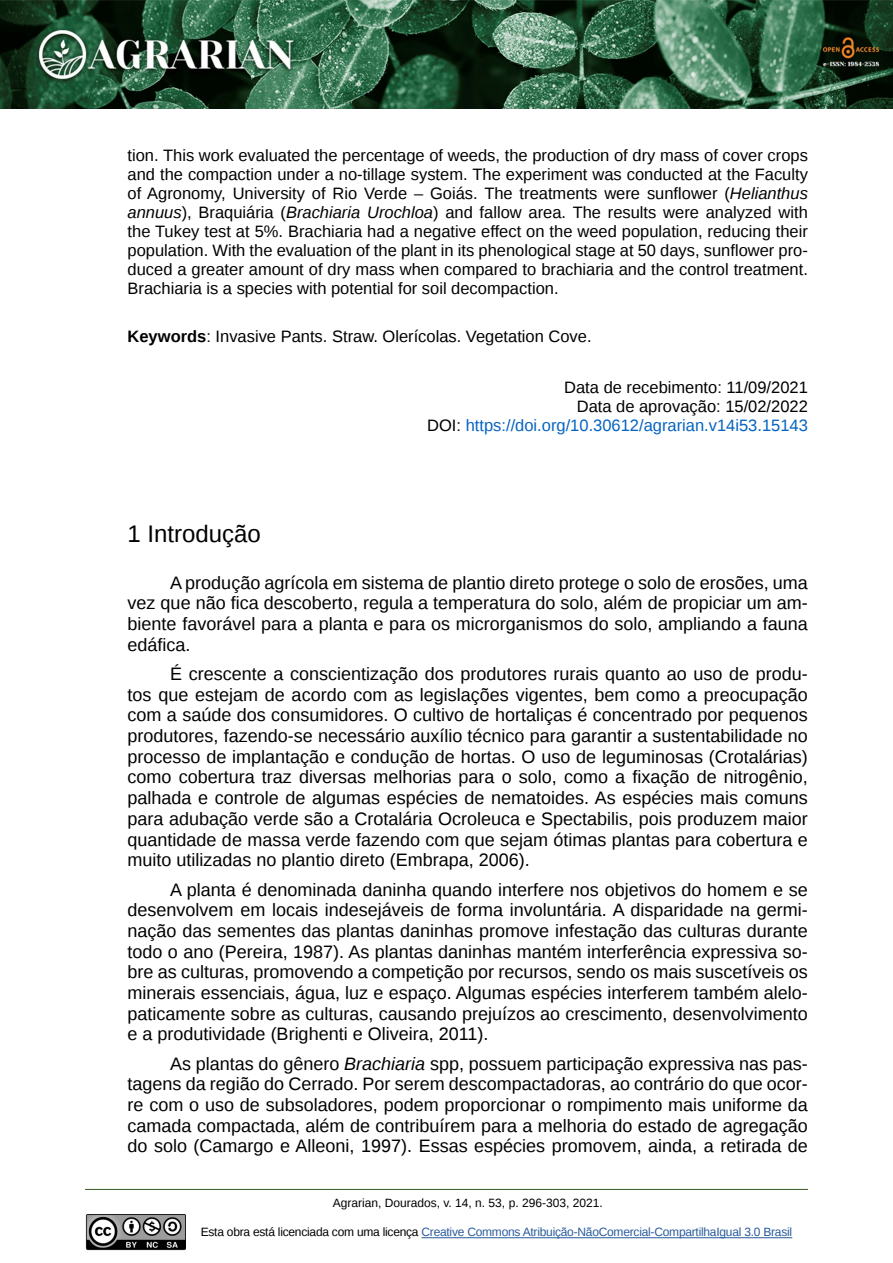
<style>
.page{position:relative;width:893px;height:1263px;background:#fff}
.page>*{position:absolute;margin:0;border:0;box-sizing:border-box;transform-origin:0 0}
.t1{font:24px "Liberation Sans";color:#000}
.t2{font:18px/20.7px "Liberation Sans";color:#000;text-align:justify}
.t3{font:16.5px/18.9px "Liberation Sans";color:#000;text-align:justify}
.t4{font:12px "Liberation Sans";letter-spacing:-.02em;color:#275b9b}
.t5{font:12px "Liberation Sans";color:#000}
.s1{font-style:italic}
.s2{font-weight:700}
.s3{color:#0563c1}
.s4{color:#000}
</style>
<div class="page">
<img style="left:0;top:0;width:893px;height:108px">
<img style="left:85px;top:1214px;width:100px;height:36px">
<hr style="left:85px;top:1189px;width:723px;height:1px;background:#385723">
<hr style="left:421px;top:1237px;width:371px;height:1px;background:#275b9b">
<p class="t3" style="left:128px;top:146px;width:682px">tion. This work evaluated the percentage of weeds, the production of dry mass of cover crops and the compaction under a no-tillage system. The experiment was conducted at the Faculty of Agronomy, University of Rio Verde – Goiás. The treatments were sunflower (<span class="s1">Helianthus annuus</span>), Braquiária (<span class="s1">Brachiaria Urochloa</span>) and fallow area. The results were analyzed with the Tukey test at 5%. Brachiaria had a negative effect on the weed population, reducing their population. With the evaluation of the plant in its phenological stage at 50 days, sunflower pro&shy;duced a greater amount of dry mass when compared to brachiaria and the control treatment.<br>Brachiaria is a species with potential for soil decompaction.</p>
<p class="t3" style="left:128px;top:328px;width:466px"><span class="s2">Keywords</span>: Invasive Pants. Straw. Olerícolas. Vegetation Cove.</p>
<p class="t3" style="left:427px;top:378px;width:382px;text-align:right">Data de recebimento: 11/09/2021<br>Data de aprovação: 15/02/2022<br>DOI: <span class="s3">https://doi.org/10.30612/agrarian.v14i53.15143</span></p>
<h1 class="t1" style="left:128px;top:521px;width:135px">1 Introdução</h1>
<p class="t2" style="left:128px;top:573px;width:682px;text-indent:43px">A produção agrícola em sistema de plantio direto protege o solo de erosões, uma vez que não fica descoberto, regula a temperatura do solo, além de propiciar um am&shy;biente favorável para a planta e para os microrganismos do solo, ampliando a fauna edáfica.</p>
<p class="t2" style="left:128px;top:664px;width:682px;text-indent:43px">É crescente a conscientização dos produtores rurais quanto ao uso de produ&shy;tos que estejam de acordo com as legislações vigentes, bem como a preocupação com a saúde dos consumidores. O cultivo de hortaliças é concentrado por pequenos produtores, fazendo-se necessário auxílio técnico para garantir a sustentabilidade no processo de implantação e condução de hortas. O uso de leguminosas (Crotalárias) como cobertura traz diversas melhorias para o solo, como a fixação de nitrogênio, palhada e controle de algumas espécies de nematoides. As espécies mais comuns para adubação verde são a Crotalária Ocroleuca e Spectabilis, pois produzem maior quantidade de massa verde fazendo com que sejam ótimas plantas para cobertura e muito utilizadas no plantio direto (Embrapa, 2006).</p>
<p class="t2" style="left:128px;top:880px;width:682px;text-indent:43px">A planta é denominada daninha quando interfere nos objetivos do homem e se desenvolvem em locais indesejáveis de forma involuntária. A disparidade na germi&shy;nação das sementes das plantas daninhas promove infestação das culturas durante todo o ano (Pereira, 1987). As plantas daninhas mantém interferência expressiva so&shy;bre as culturas, promovendo a competição por recursos, sendo os mais suscetíveis os minerais essenciais, água, luz e espaço. Algumas espécies interferem também alelo&shy;paticamente sobre as culturas, causando prejuízos ao crescimento, desenvolvimento e a produtividade (Brighenti e Oliveira, 2011).</p>
<p class="t2" style="left:128px;top:1054px;width:682px;text-indent:43px">As plantas do gênero <span class="s1">Brachiaria</span> spp, possuem participação expressiva nas pas&shy;tagens da região do Cerrado. Por serem descompactadoras, ao contrário do que ocor&shy;re com o uso de subsoladores, podem proporcionar o rompimento mais uniforme da camada compactada, além de contribuírem para a melhoria do estado de agregação do solo (Camargo e Alleoni, 1997). Essas espécies promovem, ainda, a retirada de</p>
<p class="t5" style="left:333px;top:1196px;width:271px">Agrarian, Dourados, v. 14, n. 53, p. 296-303, 2021.</p>
<p class="t4" style="left:201px;top:1225px;width:593px"><span class="s4">Esta obra está licenciada com uma licença</span> Creative Commons Atribuição-NãoComercial-CompartilhaIgual 3.0 Brasil</p>
</div>
